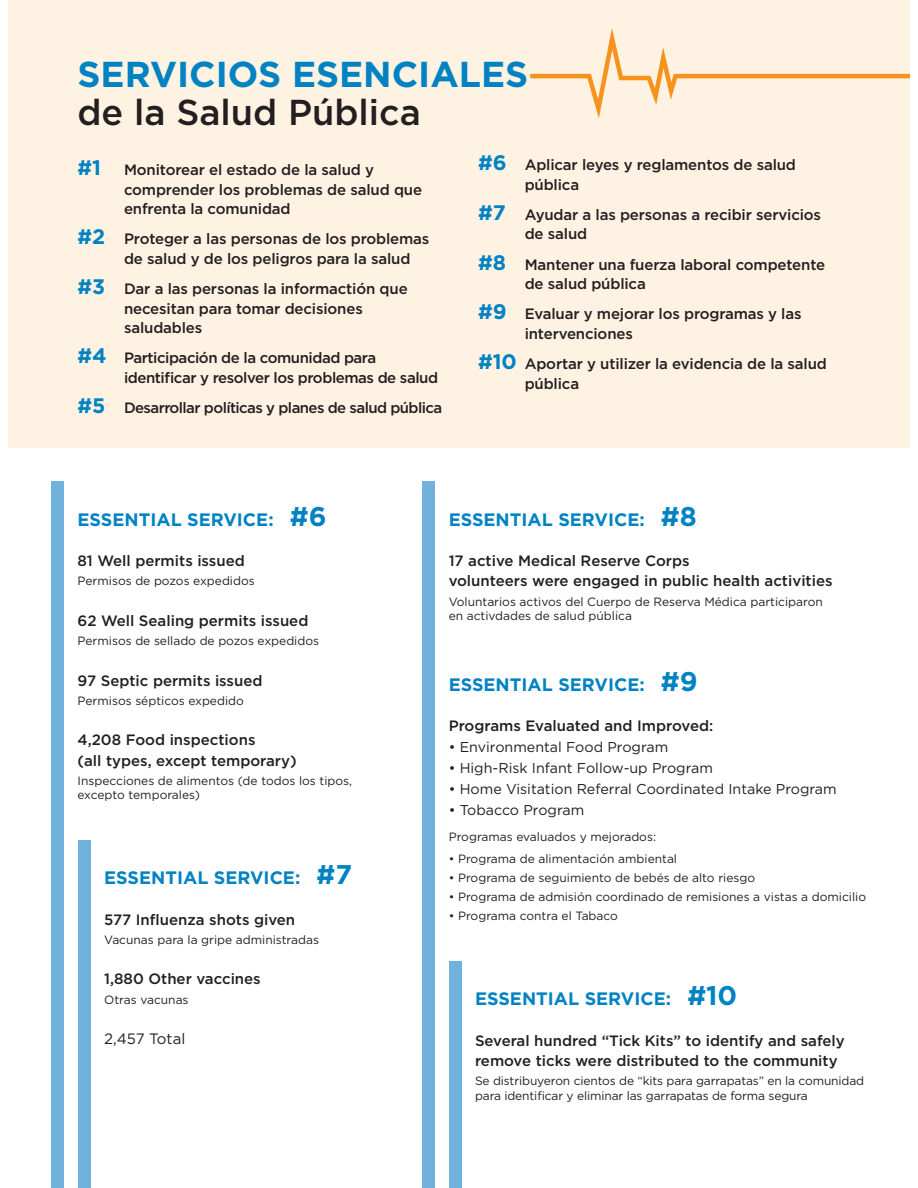
<style>
.page{position:relative;width:918px;height:1188px;background:#fff}
.page>*{position:absolute;margin:0;border:0;box-sizing:border-box;transform-origin:0 0}
.t1{font:700 36px "Gotham";color:#0082c3}
.t2{font:500 36px "Gotham";color:#231f20}
.t3{font:700 18px "Gotham";color:#0082c3}
.t4{font:500 15px/19.5px "Gotham";letter-spacing:-.01em;color:#231f20}
.t5{font:500 15px/19.5px "Gotham";letter-spacing:-.03em;color:#231f20}
.t6{font:500 15px "Gotham";letter-spacing:-.04em;color:#231f20}
.t7{font:15px "Gotham";color:#231f20}
.t8{font:14.25px "Gotham";color:#231f20}
.t9{font:12px/14.4px "Gotham";color:#231f20}
.s1{font-weight:700;font-size:21px;color:#0082c3}
.s2{font-size:27px}
</style>
<div class="page">
<div style="left:8px;top:0;width:902px;height:447px;background:#fef2e3"></div>
<div style="left:51px;top:482px;width:13px;height:706px;background:#71b2dc"></div>
<div style="left:78px;top:840px;width:13px;height:348px;background:#71b2dc"></div>
<div style="left:422px;top:482px;width:13px;height:706px;background:#71b2dc"></div>
<svg style="left:530px;top:28px;width:380px;height:90px"></svg>
<div style="left:449px;top:961px;width:13px;height:227px;background:#71b2dc"></div>
<h1 class="t1" style="left:78px;top:54px;width:452px">SERVICIOS ESENCIALES</h1>
<h1 class="t2" style="left:78px;top:92px;width:345px">de la Salud Pública</h1>
<p class="t4" style="left:124px;top:160px;width:300px;text-indent:-46px"><span class="s1">#1</span> Monitorear el estado de la salud y comprender los problemas de salud que enfrenta la comunidad</p>
<p class="t4" style="left:124px;top:229px;width:307px;text-indent:-46px"><span class="s1">#2</span> Proteger a las personas de los problemas de salud y de los peligros para la salud</p>
<p class="t4" style="left:124px;top:279px;width:285px;text-indent:-46px"><span class="s1">#3</span> Dar a las personas la informactión que necesitan para tomar decisiones saludables</p>
<p class="t5" style="left:124px;top:348px;width:316px;text-indent:-46px"><span class="s1">#4</span> Participación de la comunidad para identificar y resolver los problemas de salud</p>
<p class="t6" style="left:78px;top:399px;width:366px"><span class="s1">#5</span> Desarrollar políticas y planes de salud pública</p>
<p class="t4" style="left:525px;top:155px;width:273px;text-indent:-46px"><span class="s1">#6</span> Aplicar leyes y reglamentos de salud pública</p>
<p class="t4" style="left:525px;top:204px;width:298px;text-indent:-46px"><span class="s1">#7</span> Ayudar a las personas a recibir servicios de salud</p>
<p class="t4" style="left:525px;top:254px;width:302px;text-indent:-46px"><span class="s1">#8</span> Mantener una fuerza laboral competente de salud pública</p>
<p class="t4" style="left:525px;top:304px;width:278px;text-indent:-46px"><span class="s1">#9</span> Evaluar y mejorar los programas y las intervenciones</p>
<p class="t4" style="left:525px;top:354px;width:304px;text-indent:-46px"><span class="s1">#10</span> Aportar y utilizer la evidencia de la salud pública</p>
<p class="t3" style="left:78px;top:509px;width:251px">ESSENTIAL SERVICE: <span class="s2">#6</span></p>
<p class="t4" style="left:78px;top:551px;width:169px">81 Well permits issued</p>
<p class="t9" style="left:78px;top:574px;width:179px">Permisos de pozos expedidos</p>
<p class="t4" style="left:78px;top:610px;width:232px">62 Well Sealing permits issued</p>
<p class="t9" style="left:78px;top:633px;width:243px">Permisos de sellado de pozos expedidos</p>
<p class="t4" style="left:78px;top:670px;width:187px">97 Septic permits issued</p>
<p class="t9" style="left:78px;top:693px;width:168px">Permisos sépticos expedido</p>
<p class="t4" style="left:78px;top:730px;width:221px;line-height:20.2px">4,208 Food inspections<br>(all types, except temporary)</p>
<p class="t9" style="left:78px;top:773px;width:276px">Inspecciones de alimentos (de todos los tipos, excepto temporales)</p>
<p class="t3" style="left:104px;top:867px;width:249px">ESSENTIAL SERVICE: <span class="s2">#7</span></p>
<p class="t4" style="left:104px;top:909px;width:192px">577 Influenza shots given</p>
<p class="t9" style="left:104px;top:932px;width:216px">Vacunas para la gripe administradas</p>
<p class="t4" style="left:104px;top:969px;width:158px">1,880 Other vaccines</p>
<p class="t9" style="left:104px;top:992px;width:86px">Otras vacunas</p>
<p class="t7" style="left:104px;top:1031px;width:83px">2,457 Total</p>
<p class="t3" style="left:449px;top:509px;width:250px">ESSENTIAL SERVICE: <span class="s2">#8</span></p>
<p class="t4" style="left:449px;top:550px;width:385px;line-height:20.2px">17 active Medical Reserve Corps<br>volunteers were engaged in public health activities</p>
<p class="t9" style="left:449px;top:594px;width:376px">Voluntarios activos del Cuerpo de Reserva Médica participaron en activdades de salud pública</p>
<p class="t3" style="left:449px;top:674px;width:251px">ESSENTIAL SERVICE: <span class="s2">#9</span></p>
<p class="t4" style="left:449px;top:716px;width:266px">Programs Evaluated and Improved:</p>
<p class="t8" style="left:449px;top:739px;width:221px">• Environmental Food Program</p>
<p class="t8" style="left:449px;top:760px;width:266px">• High-Risk Infant Follow-up Program</p>
<p class="t8" style="left:449px;top:781px;width:390px">• Home Visitation Referral Coordinated Intake Program</p>
<p class="t8" style="left:449px;top:802px;width:137px">• Tobacco Program</p>
<p class="t9" style="left:449px;top:830px;width:209px">Programas evaluados y mejorados:</p>
<p class="t9" style="left:449px;top:851px;width:230px">• Programa de alimentación ambiental</p>
<p class="t9" style="left:449px;top:870px;width:308px">• Programa de seguimiento de bebés de alto riesgo</p>
<p class="t9" style="left:449px;top:889px;width:419px">• Programa de admisión coordinado de remisiones a vistas a domicilio</p>
<p class="t9" style="left:449px;top:909px;width:171px">• Programa contra el Tabaco</p>
<p class="t3" style="left:475px;top:988px;width:264px">ESSENTIAL SERVICE: <span class="s2">#10</span></p>
<p class="t4" style="left:475px;top:1030px;width:371px;line-height:20.2px">Several hundred “Tick Kits” to identify and safely remove ticks were distributed to the community</p>
<p class="t9" style="left:475px;top:1073px;width:391px">Se distribuyeron cientos de “kits para garrapatas” en la comunidad para identificar y eliminar las garrapatas de forma segura</p>
</div>
